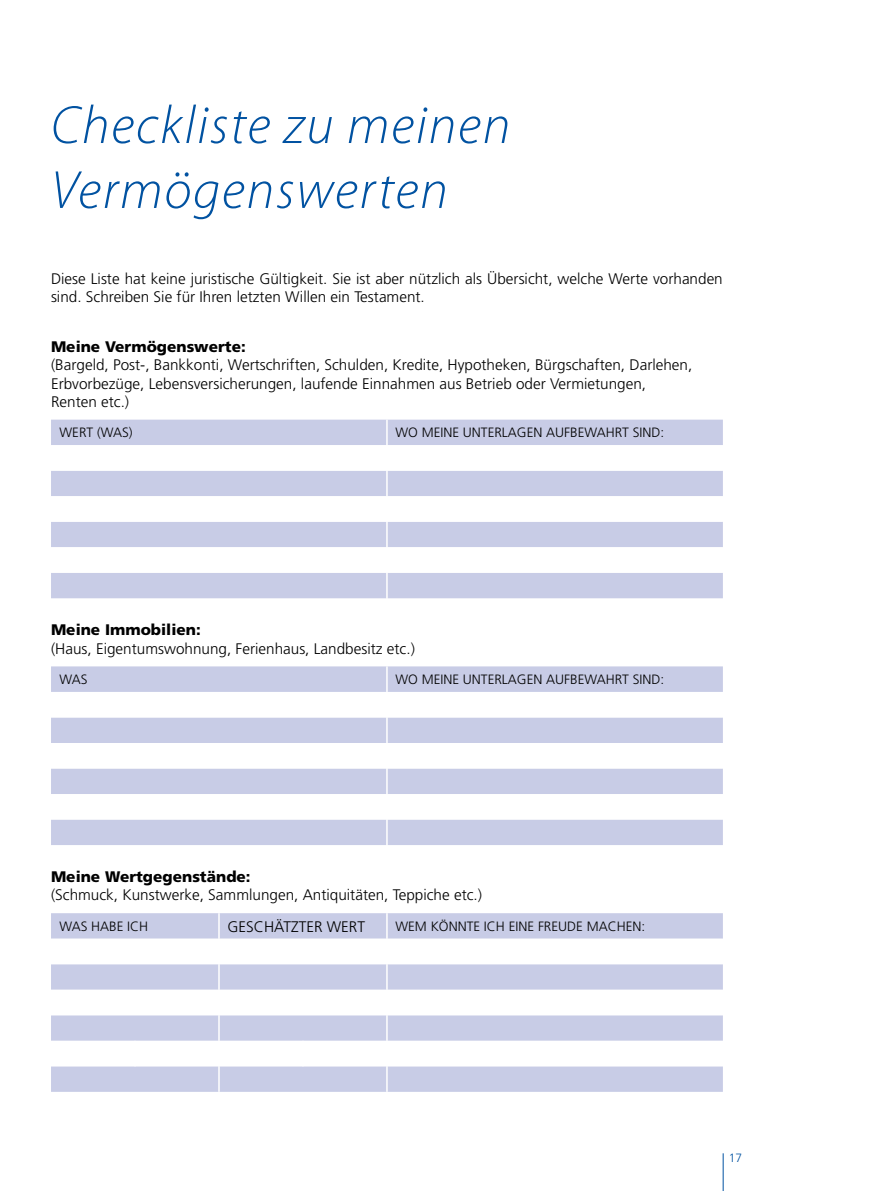
<style>
.page{position:relative;width:893px;height:1191px;background:#fff}
.page>*{position:absolute;margin:0;border:0;box-sizing:border-box;transform-origin:0 0}
.t1{font:italic 300 54.15px/64.9px "Myriad Pro";letter-spacing:.03em;color:#0152a1}
.t2{font:300 15.3px/18.3px "Frutiger LT Std";color:#000}
.t3{font:900 15.3px "Frutiger LT Std";color:#000}
.t4{font:300 13.5px "Frutiger LT Std";color:#000}
.t5{font:300 12px "Frutiger LT Std";color:#0052a1}
</style>
<div class="page">
<hr style="left:723px;top:1153px;width:1px;height:38px;background:#0052a1">
<div style="left:51px;top:419px;width:672px;height:672px;background:#c8cce6"></div>
<svg style="left:51px;top:445px;width:672px;height:621px"></svg>
<hr style="left:386px;top:419px;width:2px;height:26px;background:#fff">
<hr style="left:386px;top:445px;width:2px;height:26px;background:#fff">
<hr style="left:386px;top:471px;width:2px;height:25px;background:#fff">
<hr style="left:386px;top:496px;width:2px;height:26px;background:#fff">
<hr style="left:386px;top:522px;width:2px;height:25px;background:#fff">
<hr style="left:386px;top:547px;width:2px;height:26px;background:#fff">
<hr style="left:386px;top:573px;width:2px;height:25px;background:#fff">
<hr style="left:386px;top:598px;width:2px;height:26px;background:#fff">
<hr style="left:386px;top:666px;width:2px;height:26px;background:#fff">
<hr style="left:386px;top:692px;width:2px;height:25px;background:#fff">
<hr style="left:386px;top:717px;width:2px;height:26px;background:#fff">
<hr style="left:386px;top:743px;width:2px;height:25px;background:#fff">
<hr style="left:386px;top:768px;width:2px;height:26px;background:#fff">
<hr style="left:386px;top:794px;width:2px;height:25px;background:#fff">
<hr style="left:386px;top:819px;width:2px;height:26px;background:#fff">
<hr style="left:386px;top:845px;width:2px;height:25px;background:#fff">
<hr style="left:218px;top:913px;width:2px;height:25px;background:#fff">
<hr style="left:386px;top:913px;width:2px;height:25px;background:#fff">
<hr style="left:218px;top:938px;width:2px;height:26px;background:#fff">
<hr style="left:386px;top:938px;width:2px;height:26px;background:#fff">
<hr style="left:218px;top:964px;width:2px;height:25px;background:#fff">
<hr style="left:386px;top:964px;width:2px;height:25px;background:#fff">
<hr style="left:218px;top:989px;width:2px;height:26px;background:#fff">
<hr style="left:386px;top:989px;width:2px;height:26px;background:#fff">
<hr style="left:218px;top:1015px;width:2px;height:25px;background:#fff">
<hr style="left:386px;top:1015px;width:2px;height:25px;background:#fff">
<hr style="left:134px;top:1040px;width:2px;height:26px;background:#fff">
<hr style="left:218px;top:1040px;width:2px;height:26px;background:#fff">
<hr style="left:302px;top:1040px;width:2px;height:26px;background:#fff">
<hr style="left:386px;top:1040px;width:2px;height:26px;background:#fff">
<hr style="left:218px;top:1066px;width:2px;height:25px;background:#fff">
<hr style="left:386px;top:1066px;width:2px;height:25px;background:#fff">
<h1 class="t1" style="left:51px;top:94px;width:461px">Checkliste zu meinen<br>Vermögenswerten</h1>
<p class="t2" style="left:51px;top:269px;width:673px;line-height:18.9px">Diese Liste hat keine juristische Gültigkeit. Sie ist aber nützlich als Übersicht, welche Werte vorhanden sind. Schreiben Sie für Ihren letzten Willen ein Testament.</p>
<p class="t3" style="left:51px;top:337px;width:196px">Meine Vermögenswerte:</p>
<p class="t2" style="left:51px;top:356px;width:643px">(Bargeld, Post-, Bankkonti, Wertschriften, Schulden, Kredite, Hypotheken, Bürgschaften, Darlehen,<br>Erbvorbezüge, Lebensversicherungen, laufende Einnahmen aus Betrieb oder Vermietungen,<br>Renten etc.)</p>
<p class="t4" style="left:60px;top:425px;width:75px">WERT (WAS)</p>
<p class="t4" style="left:395px;top:425px;width:270px">WO MEINE UNTERLAGEN AUFBEWAHRT SIND:</p>
<p class="t3" style="left:51px;top:620px;width:151px">Meine Immobilien:</p>
<p class="t2" style="left:51px;top:639px;width:365px">(Haus, Eigentumswohnung, Ferienhaus, Landbesitz etc.)</p>
<p class="t4" style="left:60px;top:672px;width:29px">WAS</p>
<p class="t4" style="left:395px;top:672px;width:270px">WO MEINE UNTERLAGEN AUFBEWAHRT SIND:</p>
<p class="t3" style="left:51px;top:867px;width:201px">Meine Wertgegenstände:</p>
<p class="t2" style="left:51px;top:886px;width:433px">(Schmuck, Kunstwerke, Sammlungen, Antiquitäten, Teppiche etc.)</p>
<p class="t4" style="left:60px;top:918px;width:90px">WAS HABE ICH</p>
<p class="t2" style="left:227px;top:917px;width:139px">GESCHÄTZTER WERT</p>
<p class="t4" style="left:395px;top:918px;width:251px">WEM KÖNNTE ICH EINE FREUDE MACHEN:</p>
<p class="t5" style="left:729px;top:1151px;width:15px">17</p>
</div>
